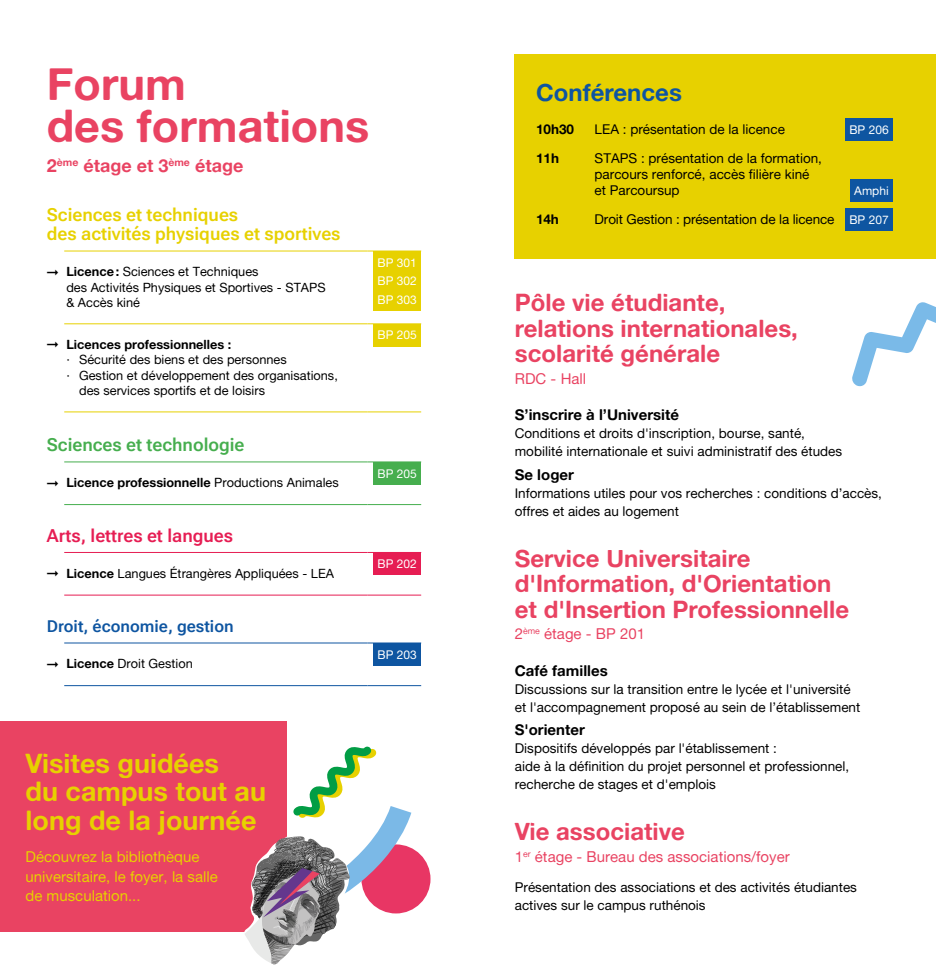
<style>
.page{position:relative;width:936px;height:978px;background:#fff}
.page>*{position:absolute;margin:0;border:0;box-sizing:border-box;transform-origin:0 0}
.t1{font:45px/42px "Alte Haas Grotesk Bold";color:#e94362}
.t2{font:27px/28.5px "Alte Haas Grotesk Bold";color:#e7d100}
.t3{font:24px/25.5px "Alte Haas Grotesk Bold";color:#e94362}
.t4{font:24px "Alte Haas Grotesk Bold";color:#0e55a1}
.t5{font:18px/19.5px "Roboto Flex";color:#e7d100}
.t6{font:18px "Roboto Flex";color:#46ae4e}
.t7{font:18px "Roboto Flex";color:#e61d53}
.t8{font:18px "Alte Haas Grotesk Bold";color:#e94362}
.t9{font:16.5px "Roboto Flex";color:#0e55a1}
.t10{font:15px/19.5px "Alte Haas Grotesk";color:#e7d100}
.t11{font:15px "Alte Haas Grotesk";color:#e94362}
.t12{font:15px "Alte Haas Grotesk Bold";color:#000}
.t13{font:13.5px/18px "Alte Haas Grotesk";color:#000}
.t14{font:13.5px "Alte Haas Grotesk Bold";color:#000}
.t15{font:12.75px/15.3px "Alte Haas Grotesk";color:#000}
.t16{font:12.75px "Alte Haas Grotesk Bold";color:#000}
.t17{font:12px/18.6px "Alte Haas Grotesk";color:#fff;text-align:justify}
.s1{font-family:"Alte Haas Grotesk Bold"}
.s2{font-family:"Alte Haas Grotesk"}
.s3{font-size:12px;color:#fff}
</style>
<div class="page">
<hr style="left:64px;top:251px;width:303px;height:1px;background:#e7d100">
<hr style="left:64px;top:323px;width:303px;height:1px;background:#e7d100">
<hr style="left:64px;top:412px;width:303px;height:1px;background:#e7d100">
<hr style="left:367px;top:251px;width:54px;height:1px;background:#e7d100">
<hr style="left:367px;top:323px;width:54px;height:1px;background:#e7d100">
<hr style="left:367px;top:412px;width:54px;height:1px;background:#e7d100">
<div style="left:373px;top:251px;width:48px;height:23px;background:#e7d100"></div>
<div style="left:373px;top:270px;width:48px;height:22px;background:#e7d100"></div>
<div style="left:373px;top:288px;width:48px;height:23px;background:#e7d100"></div>
<div style="left:373px;top:324px;width:48px;height:22px;background:#e7d100"></div>
<hr style="left:64px;top:462px;width:303px;height:1px;background:#46ae4e">
<hr style="left:64px;top:504px;width:303px;height:1px;background:#46ae4e">
<hr style="left:367px;top:462px;width:54px;height:1px;background:#46ae4e">
<hr style="left:367px;top:504px;width:54px;height:1px;background:#46ae4e">
<div style="left:373px;top:462px;width:48px;height:22px;background:#46ae4e"></div>
<hr style="left:64px;top:552px;width:303px;height:1px;background:#e61d53">
<hr style="left:64px;top:595px;width:303px;height:1px;background:#e61d53">
<hr style="left:367px;top:552px;width:54px;height:1px;background:#e61d53">
<hr style="left:367px;top:595px;width:54px;height:1px;background:#e61d53">
<div style="left:373px;top:552px;width:48px;height:23px;background:#e61d53"></div>
<hr style="left:64px;top:643px;width:303px;height:1px;background:#0e55a1">
<hr style="left:64px;top:685px;width:303px;height:1px;background:#0e55a1">
<hr style="left:367px;top:643px;width:54px;height:1px;background:#0e55a1">
<hr style="left:367px;top:685px;width:54px;height:1px;background:#0e55a1">
<div style="left:373px;top:643px;width:48px;height:22px;background:#0e55a1"></div>
<div style="left:0;top:721px;width:286px;height:210px;background:#e94362"></div>
<div style="left:514px;top:54px;width:421px;height:204px;background:#e7d100"></div>
<div style="left:845px;top:118px;width:47px;height:23px;background:#0e55a1"></div>
<div style="left:850px;top:180px;width:42px;height:22px;background:#0e55a1"></div>
<div style="left:845px;top:209px;width:47px;height:22px;background:#0e55a1"></div>
<svg style="left:852px;top:302px;width:83px;height:84px"></svg>
<div style="left:361px;top:844px;width:69px;height:69px;background:#e83664;border-radius:50%"></div>
<svg style="left:241px;top:746px;width:170px;height:219px"></svg>
<h1 class="t1" style="left:47px;top:62px;width:324px">Forum<br>des formations</h1>
<h3 class="t8" style="left:47px;top:154px;width:198px">2<sup>ème</sup> étage et 3<sup>ème</sup> étage</h3>
<h3 class="t5" style="left:47px;top:203px;width:295px">Sciences et techniques<br>des activités physiques et sportives</h3>
<p class="t15" style="left:66px;top:264px;width:261px;text-indent:-20px">➞ <span class="s1">Licence:</span> Sciences et Techniques<br>des Activités Physiques et Sportives - STAPS &amp; Accès kiné</p>
<p class="t17" style="left:377px;top:253px;width:41px">BP 301<br>BP 302<br>BP 303</p>
<p class="t16" style="left:47px;top:337px;width:186px">➞ Licences professionnelles :</p>
<p class="t15" style="left:66px;top:352px;width:222px">· Sécurité des biens et des personnes</p>
<p class="t15" style="left:66px;top:367px;width:273px">· Gestion et développement des organisations,</p>
<p class="t15" style="left:79px;top:383px;width:187px">des services sportifs et de loisirs</p>
<p class="t17" style="left:377px;top:326px;width:41px">BP 205</p>
<h3 class="t6" style="left:47px;top:430px;width:199px">Sciences et technologie</h3>
<p class="t16" style="left:47px;top:475px;width:293px">➞ Licence professionnelle <span class="s2">Productions Animales</span></p>
<h3 class="t7" style="left:47px;top:520px;width:188px">Arts, lettres et langues</h3>
<p class="t15" style="left:47px;top:565px;width:289px">➞ <span class="s1">Licence</span> Langues Étrangères Appliquées - LEA</p>
<p class="t9" style="left:47px;top:613px;width:188px">Droit, économie, gestion</p>
<p class="t15" style="left:47px;top:656px;width:147px">➞ <span class="s1">Licence</span> Droit Gestion</p>
<h2 class="t2" style="left:26px;top:748px;width:242px">Visites guidées<br>du campus tout au long de la journée</h2>
<p class="t10" style="left:26px;top:847px;width:194px">Découvrez la bibliothèque universitaire, le foyer, la salle de musculation...</p>
<p class="t17" style="left:377px;top:464px;width:41px">BP 205</p>
<p class="t17" style="left:377px;top:554px;width:41px">BP 202</p>
<p class="t17" style="left:377px;top:645px;width:41px">BP 203</p>
<h3 class="t4" style="left:536px;top:77px;width:147px">Conférences</h3>
<p class="t14" style="left:536px;top:121px;width:40px">10h30</p>
<p class="t13" style="left:594px;top:120px;width:192px">LEA : présentation de la licence</p>
<p class="t17" style="left:849px;top:120px;width:41px">BP 206</p>
<p class="t14" style="left:536px;top:150px;width:25px">11h</p>
<p class="t13" style="left:594px;top:150px;width:229px;line-height:16.2px">STAPS : présentation de la formation, parcours renforcé, accès filière kiné et Parcoursup</p>
<p class="t17" style="left:854px;top:182px;width:36px">Amphi</p>
<p class="t14" style="left:536px;top:211px;width:24px">14h</p>
<p class="t13" style="left:594px;top:210px;width:296px">Droit Gestion : présentation de la licence <span class="s3">BP 207</span></p>
<h3 class="t3" style="left:514px;top:290px;width:285px">Pôle vie étudiante, relations internationales, scolarité générale</h3>
<p class="t11" style="left:514px;top:369px;width:73px">RDC - Hall</p>
<p class="t12" style="left:514px;top:406px;width:166px">S’inscrire à l’Université</p>
<p class="t13" style="left:514px;top:424px;width:329px">Conditions et droits d'inscription, bourse, santé, mobilité internationale et suivi administratif des études</p>
<p class="t12" style="left:514px;top:465px;width:61px">Se loger</p>
<p class="t13" style="left:514px;top:484px;width:369px">Informations utiles pour vos recherches : conditions d’accès, offres et aides au logement</p>
<h3 class="t3" style="left:514px;top:545px;width:336px">Service Universitaire d'Information, d'Orientation et d'Insertion Professionnelle</h3>
<p class="t11" style="left:514px;top:625px;width:132px">2<sup>ème</sup> étage - BP 201</p>
<p class="t12" style="left:514px;top:661px;width:94px">Café familles</p>
<p class="t13" style="left:514px;top:680px;width:347px">Discussions sur la transition entre le lycée et l'université et l'accompagnement proposé au sein de l’établissement</p>
<p class="t12" style="left:514px;top:721px;width:72px">S'orienter</p>
<p class="t13" style="left:514px;top:739px;width:336px">Dispositifs développés par l'établissement :<br>aide à la définition du projet personnel et professionnel, recherche de stages et d'emplois</p>
<h3 class="t3" style="left:514px;top:819px;width:172px">Vie associative</h3>
<p class="t11" style="left:514px;top:847px;width:276px">1<sup>er</sup> étage - Bureau des associations/foyer</p>
<p class="t13" style="left:514px;top:878px;width:344px">Présentation des associations et des activités étudiantes actives sur le campus ruthénois</p>
</div>
